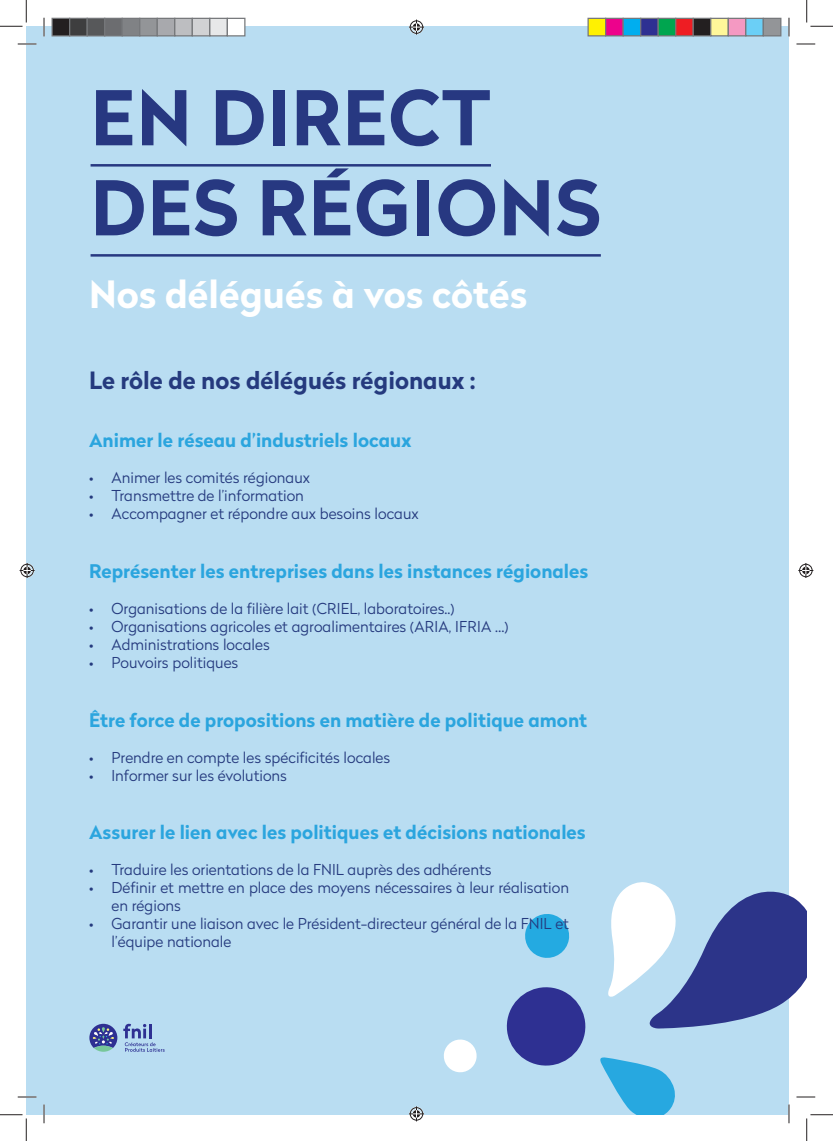
<style>
.page{position:relative;width:833px;height:1141px;background:#fff}
.page>*{position:absolute;margin:0;border:0;box-sizing:border-box;transform-origin:0 0}
.t1{font:700 75px/90px "Radikal";letter-spacing:.02em;color:#273881}
.t2{font:700 37.5px "Radikal";color:#fff}
.t3{font:700 23.75px "Radikal";color:#253a7e}
.t4{font:700 18.75px "Radikal";color:#2ba5de}
.t5{font:300 15px/18px "Radikal";color:#253a7e}
</style>
<div class="page">
<div style="left:26px;top:26px;width:762px;height:1088px;background:#b9ddf2"></div>
<hr style="left:90px;top:164px;width:400px;height:2px;background:#273881">
<hr style="left:90px;top:254px;width:510px;height:2px;background:#273881">
<svg style="left:506px;top:987px;width:80px;height:79px"></svg>
<svg style="left:525px;top:914px;width:45px;height:44px"></svg>
<svg style="left:444px;top:1039px;width:33px;height:34px"></svg>
<svg style="left:608px;top:881px;width:198px;height:147px"></svg>
<svg style="left:600px;top:1057px;width:75px;height:57px"></svg>
<svg style="left:123px;top:1023px;width:41px;height:28px"></svg>
<hr style="left:148px;top:1023px;width:3px;height:15px;background:#2e3092">
<svg style="left:89px;top:1023px;width:28px;height:28px"></svg>
<svg style="left:18px;top:43px;width:18px;height:2px"></svg>
<svg style="left:796px;top:43px;width:18px;height:2px"></svg>
<svg style="left:18px;top:1096px;width:18px;height:1px"></svg>
<svg style="left:796px;top:1096px;width:18px;height:1px"></svg>
<svg style="left:43px;top:18px;width:2px;height:18px"></svg>
<svg style="left:43px;top:1104px;width:2px;height:19px"></svg>
<svg style="left:788px;top:18px;width:1px;height:18px"></svg>
<svg style="left:787px;top:1104px;width:2px;height:19px"></svg>
<svg style="left:0;top:0;width:27px;height:27px"></svg>
<svg style="left:0;top:1114px;width:27px;height:26px"></svg>
<svg style="left:806px;top:0;width:26px;height:27px"></svg>
<svg style="left:806px;top:1114px;width:26px;height:26px"></svg>
<svg style="left:409px;top:20px;width:15px;height:15px"></svg>
<svg style="left:409px;top:1106px;width:15px;height:15px"></svg>
<svg style="left:20px;top:563px;width:15px;height:15px"></svg>
<svg style="left:798px;top:563px;width:14px;height:15px"></svg>
<div style="left:52px;top:18px;width:18px;height:18px;background:#231f20"></div>
<div style="left:51px;top:18px;width:19px;height:18px;border:1px solid #76787b"></div>
<div style="left:70px;top:18px;width:17px;height:18px;background:#3e3e3f"></div>
<div style="left:69px;top:18px;width:19px;height:18px;border:1px solid #76787b"></div>
<div style="left:87px;top:18px;width:18px;height:18px;background:#57585a"></div>
<div style="left:86px;top:18px;width:19px;height:18px;border:1px solid #76787b"></div>
<div style="left:105px;top:18px;width:17px;height:18px;background:#6c6d70"></div>
<div style="left:104px;top:18px;width:19px;height:18px;border:1px solid #76787b"></div>
<div style="left:122px;top:18px;width:18px;height:18px;background:#808285"></div>
<div style="left:140px;top:18px;width:17px;height:18px;background:#939598"></div>
<div style="left:139px;top:18px;width:19px;height:18px;border:1px solid #76787b"></div>
<div style="left:157px;top:18px;width:18px;height:18px;background:#a8a9ad"></div>
<div style="left:156px;top:18px;width:19px;height:18px;border:1px solid #76787b"></div>
<div style="left:175px;top:18px;width:17px;height:18px;background:#bdbec1"></div>
<div style="left:174px;top:18px;width:19px;height:18px;border:1px solid #76787b"></div>
<div style="left:192px;top:18px;width:18px;height:18px;background:#d1d2d4"></div>
<div style="left:191px;top:18px;width:19px;height:18px;border:1px solid #76787b"></div>
<div style="left:210px;top:18px;width:17px;height:18px;background:#e7e8e9"></div>
<div style="left:209px;top:18px;width:19px;height:18px;border:1px solid #76787b"></div>
<div style="left:227px;top:18px;width:18px;height:18px;background:#fff"></div>
<div style="left:226px;top:18px;width:19px;height:18px;border:1px solid #76787b"></div>
<div style="left:587px;top:18px;width:18px;height:18px;background:#fff101"></div>
<div style="left:587px;top:18px;width:19px;height:18px;border:1px solid #76787b"></div>
<div style="left:605px;top:18px;width:17px;height:18px;background:#ed028c"></div>
<div style="left:604px;top:18px;width:19px;height:18px;border:1px solid #76787b"></div>
<div style="left:622px;top:18px;width:18px;height:18px;background:#00aeef"></div>
<div style="left:622px;top:18px;width:19px;height:18px;border:1px solid #76787b"></div>
<div style="left:640px;top:18px;width:17px;height:18px;background:#2e3092"></div>
<div style="left:639px;top:18px;width:19px;height:18px;border:1px solid #76787b"></div>
<div style="left:657px;top:18px;width:18px;height:18px;background:#00a54f"></div>
<div style="left:657px;top:18px;width:19px;height:18px;border:1px solid #76787b"></div>
<div style="left:675px;top:18px;width:17px;height:18px;background:#ee1d23"></div>
<div style="left:674px;top:18px;width:19px;height:18px;border:1px solid #76787b"></div>
<div style="left:692px;top:18px;width:18px;height:18px;background:#231f20"></div>
<div style="left:692px;top:18px;width:19px;height:18px;border:1px solid #76787b"></div>
<div style="left:710px;top:18px;width:17px;height:18px;background:#fff79a"></div>
<div style="left:709px;top:18px;width:19px;height:18px;border:1px solid #76787b"></div>
<div style="left:727px;top:18px;width:18px;height:18px;background:#f499c2"></div>
<div style="left:727px;top:18px;width:19px;height:18px;border:1px solid #76787b"></div>
<div style="left:745px;top:18px;width:17px;height:18px;background:#6bcff6"></div>
<div style="left:744px;top:18px;width:19px;height:18px;border:1px solid #76787b"></div>
<div style="left:762px;top:18px;width:18px;height:18px;background:#939598"></div>
<div style="left:762px;top:18px;width:19px;height:18px;border:1px solid #76787b"></div>
<h1 class="t1" style="left:90px;top:81px;width:511px">EN DIRECT<br>DES RÉGIONS</h1>
<h2 class="t2" style="left:89px;top:280px;width:439px">Nos délégués à vos côtés</h2>
<h3 class="t3" style="left:89px;top:371px;width:388px">Le rôle de nos délégués régionaux :</h3>
<p class="t4" style="left:89px;top:433px;width:323px">Animer le réseau d’industriels locaux</p>
<p class="t5" style="left:89px;top:470px;width:222px">• Animer les comités régionaux</p>
<p class="t5" style="left:89px;top:488px;width:216px">• Transmettre de l’information</p>
<p class="t5" style="left:89px;top:506px;width:331px">• Accompagner et répondre aux besoins locaux</p>
<p class="t4" style="left:89px;top:564px;width:500px">Représenter les entreprises dans les instances régionales</p>
<p class="t5" style="left:89px;top:601px;width:367px">• Organisations de la filière lait (CRIEL, laboratoires..)</p>
<p class="t5" style="left:89px;top:619px;width:420px">• Organisations agricoles et agroalimentaires (ARIA, IFRIA …)</p>
<p class="t5" style="left:89px;top:637px;width:182px">• Administrations locales</p>
<p class="t5" style="left:89px;top:655px;width:151px">• Pouvoirs politiques</p>
<p class="t4" style="left:89px;top:712px;width:499px">Être force de propositions en matière de politique amont</p>
<p class="t5" style="left:89px;top:749px;width:302px">• Prendre en compte les spécificités locales</p>
<p class="t5" style="left:89px;top:767px;width:199px">• Informer sur les évolutions</p>
<p class="t4" style="left:89px;top:824px;width:498px">Assurer le lien avec les politiques et décisions nationales</p>
<p class="t5" style="left:89px;top:862px;width:404px">• Traduire les orientations de la FNIL auprès des adhérents</p>
<p class="t5" style="left:111px;top:880px;width:458px;text-indent:-22px">• Définir et mettre en place des moyens nécessaires à leur réalisation en régions</p>
<p class="t5" style="left:111px;top:916px;width:458px;text-indent:-22px">• Garantir une liaison avec le Président-directeur général de la FNIL et l’équipe nationale</p>
</div>
